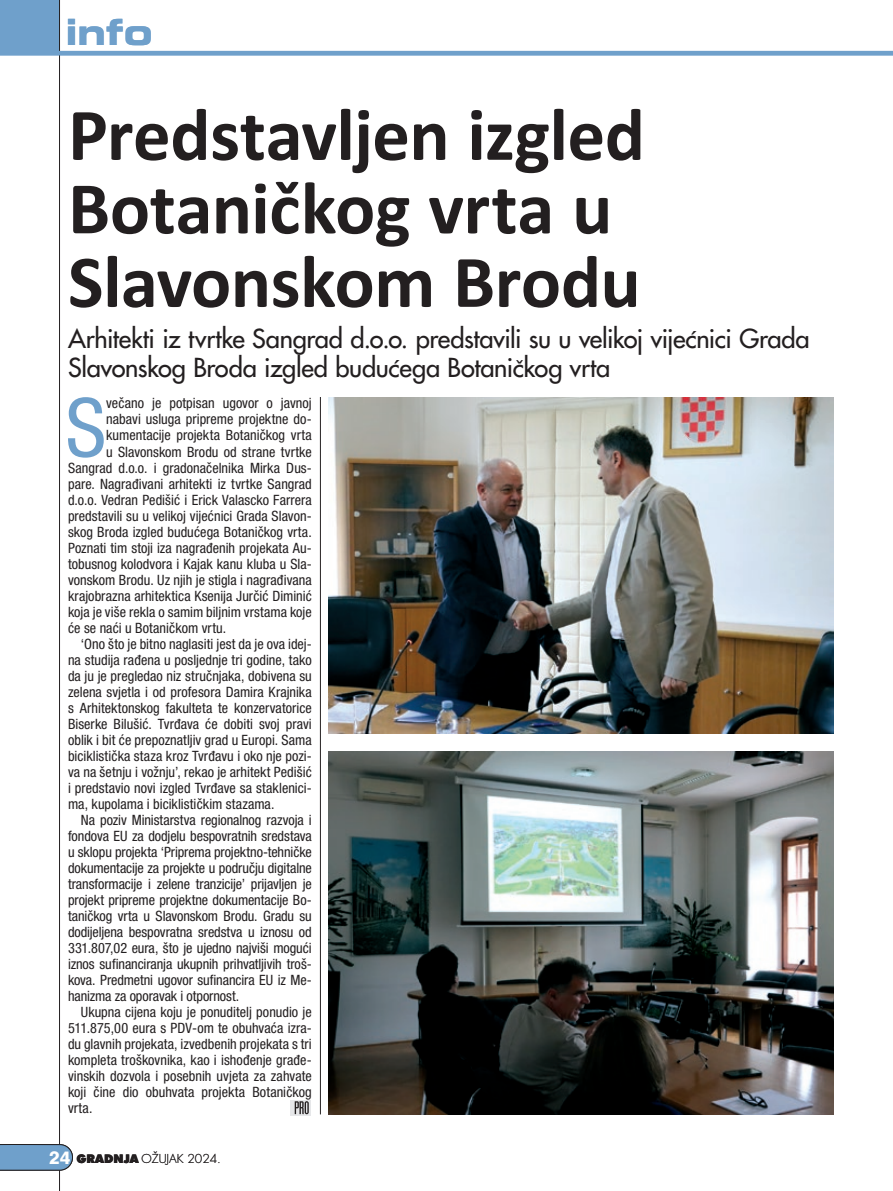
<style>
.page{position:relative;width:893px;height:1191px;background:#fff}
.page>*{position:absolute;margin:0;border:0;box-sizing:border-box;transform-origin:0 0}
.t1{font:condensed 81.45px "Helvetica Neue LT Std";color:#6fa0cb}
.t2{font:700 75px/73.5px "Calibri";letter-spacing:-.005em;color:#231f20}
.t3{font:700 expanded 36px "A Eurostile";color:#6fa0cb}
.t4{font:500 25.5px/28.5px "Futura Std";letter-spacing:-.015em;color:#231f20}
.t5{font:800 18px "A Helvetica";color:#fff}
.t6{font:condensed 14.25px "Helvetica Neue LT Std";color:#231f20}
.t7{font:300 12px "Futura Std";color:#231f20}
.s1{font-family:"A Futura";font-weight:900}
</style>
<div class="page">
<div style="left:0;top:0;width:60px;height:53px;background:#6fa0cb"></div>
<hr style="left:59px;top:0;width:1px;height:1191px;background:#231f20">
<hr style="left:0;top:51px;width:893px;height:4px;background:#6fa0cb">
<svg style="left:0;top:1144px;width:73px;height:26px;background:#6e9ac1"></svg>
<hr style="left:320px;top:397px;width:1px;height:717px;background:#231f20">
<svg style="left:290px;top:1100px;width:20px;height:15px"></svg>
<svg style="left:295px;top:1101px;width:11px;height:13px"></svg>
<svg style="left:305px;top:1101px;width:4px;height:13px"></svg>
<img style="left:329px;top:397px;width:504px;height:336px">
<img style="left:329px;top:751px;width:504px;height:363px">
<h3 class="t3" style="left:65px;top:10px;width:89px">info</h3>
<h2 class="t2" style="left:68px;top:98px;width:578px">Predstavljen izgled<br>Botaničkog vrta u<br>Slavonskom Brodu</h2>
<h3 class="t4" style="left:68px;top:324px;width:743px">Arhitekti iz tvrtke Sangrad d.o.o. predstavili su u velikoj vijećnici Grada<br>Slavonskog Broda izgled budućega Botaničkog vrta</h3>
<h1 class="t1" style="left:65px;top:380px;width:42px">S</h1>
<p class="t6" style="left:106px;top:395px;width:207px">večano je potpisan ugovor o javnoj</p>
<p class="t6" style="left:106px;top:411px;width:207px">nabavi usluga pripreme projektne do-</p>
<p class="t6" style="left:106px;top:427px;width:207px">kumentacije projekta Botaničkog vrta</p>
<p class="t6" style="left:106px;top:443px;width:207px">u Slavonskom Brodu od strane tvrtke</p>
<p class="t6" style="left:68px;top:459px;width:245px">Sangrad d.o.o. i gradonačelnika Mirka Dus-</p>
<p class="t6" style="left:68px;top:475px;width:245px">pare. Nagrađivani arhitekti iz tvrtke Sangrad</p>
<p class="t6" style="left:68px;top:491px;width:245px">d.o.o. Vedran Pedišić i Erick Valascko Farrera</p>
<p class="t6" style="left:68px;top:507px;width:245px">predstavili su u velikoj vijećnici Grada Slavon-</p>
<p class="t6" style="left:68px;top:523px;width:245px">skog Broda izgled budućega Botaničkog vrta.</p>
<p class="t6" style="left:68px;top:539px;width:245px">Poznati tim stoji iza nagrađenih projekata Au-</p>
<p class="t6" style="left:68px;top:555px;width:245px">tobusnog kolodvora i Kajak kanu kluba u Sla-</p>
<p class="t6" style="left:68px;top:571px;width:245px">vonskom Brodu. Uz njih je stigla i nagrađivana</p>
<p class="t6" style="left:68px;top:587px;width:245px">krajobrazna arhitektica Ksenija Jurčić Diminić</p>
<p class="t6" style="left:68px;top:603px;width:245px">koja je više rekla o samim biljnim vrstama koje</p>
<p class="t6" style="left:68px;top:619px;width:160px">će se naći u Botaničkom vrtu.</p>
<p class="t6" style="left:81px;top:635px;width:233px">‘Ono što je bitno naglasiti jest da je ova idej-</p>
<p class="t6" style="left:68px;top:651px;width:245px">na studija rađena u posljednje tri godine, tako</p>
<p class="t6" style="left:68px;top:667px;width:245px">da ju je pregledao niz stručnjaka, dobivena su</p>
<p class="t6" style="left:68px;top:683px;width:245px">zelena svjetla i od profesora Damira Krajnika</p>
<p class="t6" style="left:68px;top:699px;width:245px">s Arhitektonskog fakulteta te konzervatorice</p>
<p class="t6" style="left:68px;top:715px;width:245px">Biserke Bilušić. Tvrđava će dobiti svoj pravi</p>
<p class="t6" style="left:68px;top:731px;width:245px">oblik i bit će prepoznatljiv grad u Europi. Sama</p>
<p class="t6" style="left:68px;top:747px;width:245px">biciklistička staza kroz Tvrđavu i oko nje pozi-</p>
<p class="t6" style="left:68px;top:763px;width:245px">va na šetnju i vožnju’, rekao je arhitekt Pedišić</p>
<p class="t6" style="left:68px;top:779px;width:245px">i predstavio novi izgled Tvrđave sa staklenici-</p>
<p class="t6" style="left:68px;top:795px;width:208px">ma, kupolama i biciklističkim stazama.</p>
<p class="t6" style="left:81px;top:811px;width:233px">Na poziv Ministarstva regionalnog razvoja i</p>
<p class="t6" style="left:68px;top:827px;width:245px">fondova EU za dodjelu bespovratnih sredstava</p>
<p class="t6" style="left:68px;top:843px;width:245px">u sklopu projekta ‘Priprema projektno-tehničke</p>
<p class="t6" style="left:68px;top:859px;width:245px">dokumentacije za projekte u području digitalne</p>
<p class="t6" style="left:68px;top:875px;width:245px">transformacije i zelene tranzicije’ prijavljen je</p>
<p class="t6" style="left:68px;top:891px;width:245px">projekt pripreme projektne dokumentacije Bo-</p>
<p class="t6" style="left:68px;top:907px;width:245px">taničkog vrta u Slavonskom Brodu. Gradu su</p>
<p class="t6" style="left:68px;top:923px;width:245px">dodijeljena bespovratna sredstva u iznosu od</p>
<p class="t6" style="left:68px;top:939px;width:245px">331.807,02 eura, što je ujedno najviši mogući</p>
<p class="t6" style="left:68px;top:955px;width:245px">iznos sufinanciranja ukupnih prihvatljivih troš-</p>
<p class="t6" style="left:68px;top:971px;width:245px">kova. Predmetni ugovor sufinancira EU iz Me-</p>
<p class="t6" style="left:68px;top:987px;width:173px">hanizma za oporavak i otpornost.</p>
<p class="t6" style="left:81px;top:1003px;width:233px">Ukupna cijena koju je ponuditelj ponudio je</p>
<p class="t6" style="left:68px;top:1019px;width:245px">511.875,00 eura s PDV-om te obuhvaća izra-</p>
<p class="t6" style="left:68px;top:1035px;width:245px">du glavnih projekata, izvedbenih projekata s tri</p>
<p class="t6" style="left:68px;top:1051px;width:245px">kompleta troškovnika, kao i ishođenje građe-</p>
<p class="t6" style="left:68px;top:1067px;width:245px">vinskih dozvola i posebnih uvjeta za zahvate</p>
<p class="t6" style="left:68px;top:1083px;width:245px">koji čine dio obuhvata projekta Botaničkog</p>
<p class="t6" style="left:68px;top:1099px;width:26px">vrta.</p>
<p class="t7" style="left:77px;top:1150px;width:146px"><span class="s1">GRADNJA</span> OŽUJAK 2024.</p>
<p class="t5" style="left:49px;top:1146px;width:23px">24</p>
</div>
